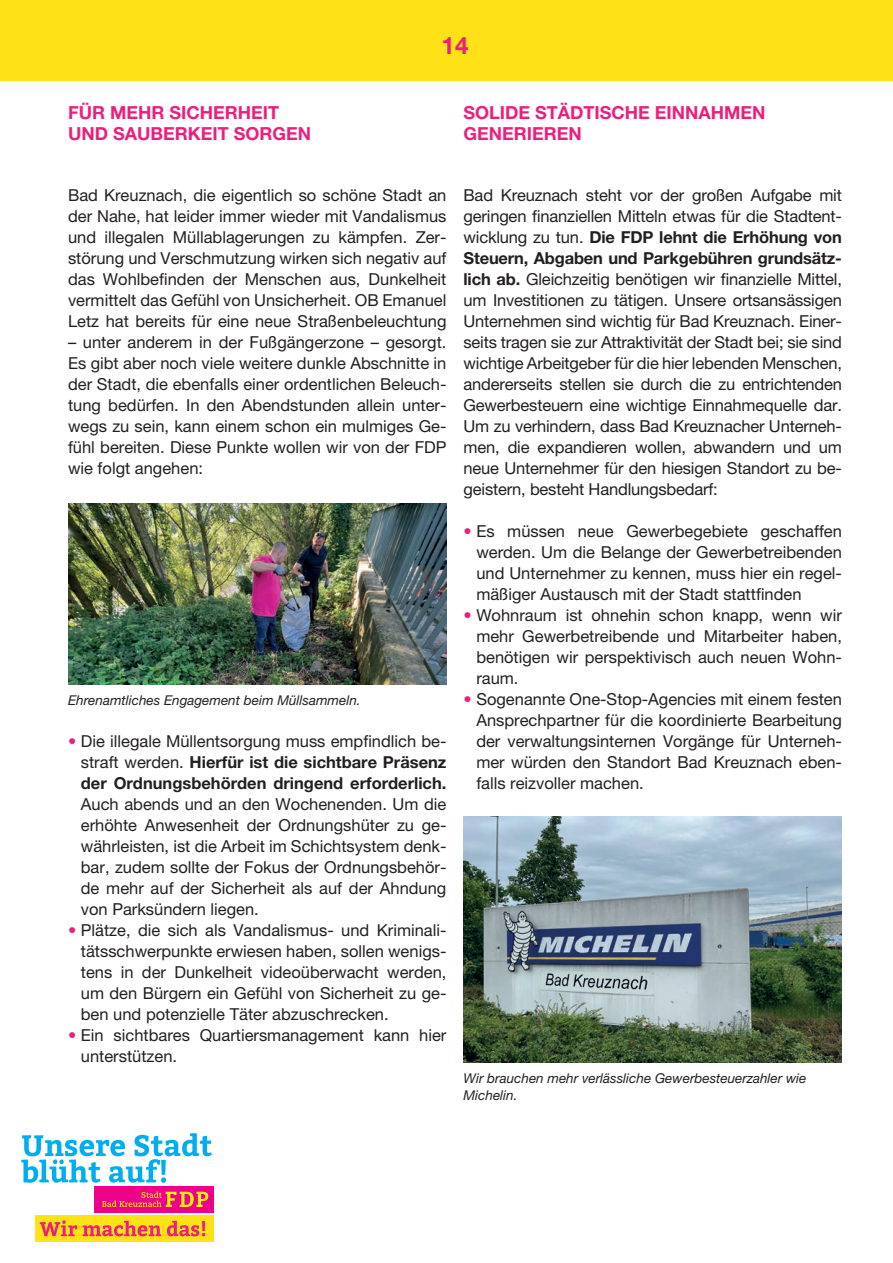
<style>
.page{position:relative;width:893px;height:1263px;background:#fff}
.page>*{position:absolute;margin:0;border:0;box-sizing:border-box;transform-origin:0 0}
.t1{font:700 24px "Helvetica Neue LT Pro";color:#ee1e7b}
.t2{font:700 18px/21px "Helvetica Neue LT Pro";color:#ee1e7b}
.t3{font:16.5px/21px "Helvetica Neue LT Pro";color:#231f20;text-align:justify}
.t4{font:700 16.5px/21px "Helvetica Neue LT Pro";color:#231f20;text-align:justify}
.t5{font:italic 13.5px/16.5px "Helvetica Neue LT Pro";color:#231f20}
.s1{font-weight:400;color:#ee1e7b}
.s2{font-weight:400}
.s3{color:#ee1e7b}
.s4{font-weight:700}
</style>
<div class="page">
<div style="left:0;top:0;width:893px;height:81px;background:#ffe117"></div>
<div style="left:35px;top:1215px;width:179px;height:27px;background:#ffe117"></div>
<svg style="left:40px;top:1220px;width:37px;height:16px"></svg>
<svg style="left:83px;top:1221px;width:78px;height:15px"></svg>
<svg style="left:167px;top:1221px;width:38px;height:15px"></svg>
<svg style="left:21px;top:1133px;width:191px;height:50px"></svg>
<div style="left:94px;top:1186px;width:120px;height:26px;background:#ed028c"></div>
<svg style="left:102px;top:1191px;width:106px;height:16px"></svg>
<img style="left:68px;top:504px;width:378px;height:180px">
<img style="left:463px;top:816px;width:379px;height:246px">
<p class="t2" style="left:68px;top:102px;width:245px">FÜR MEHR SICHERHEIT<br>UND SAUBERKEIT SORGEN</p>
<h1 class="t1" style="left:442px;top:31px;width:28px">14</h1>
<p class="t2" style="left:463px;top:102px;width:304px">SOLIDE STÄDTISCHE EINNAHMEN<br>GENERIEREN</p>
<p class="t3" style="left:68px;top:184px;width:380px">Bad Kreuznach, die eigentlich so schöne Stadt an der Nahe, hat leider immer wieder mit Vandalismus und illegalen Müllablagerungen zu kämpfen. Zer&shy;störung und Verschmutzung wirken sich negativ auf das Wohlbefinden der Menschen aus, Dunkelheit vermittelt das Gefühl von Unsicherheit. OB Emanuel Letz hat bereits für eine neue Straßenbeleuchtung</p>
<p class="t3" style="left:68px;top:331px;width:380px;text-align:left">– unter anderem in der Fußgängerzone – gesorgt.<br>Es gibt aber noch viele weitere dunkle Abschnitte in der Stadt, die ebenfalls einer ordentlichen Beleuch&shy;tung bedürfen. In den Abendstunden allein unter&shy;wegs zu sein, kann einem schon ein mulmiges Ge&shy;fühl bereiten. Diese Punkte wollen wir von der FDP wie folgt angehen:</p>
<p class="t5" style="left:68px;top:692px;width:294px">Ehrenamtliches Engagement beim Müllsammeln.</p>
<p class="t4" style="left:81px;top:730px;width:367px;text-indent:-13px"><span class="s1">•</span> <span class="s2">Die illegale Müllentsorgung muss empfindlich be&shy;straft werden.</span> Hierfür ist die sichtbare Präsenz der Ordnungsbehörden dringend erforderlich.</p>
<p class="t3" style="left:81px;top:793px;width:367px">Auch abends und an den Wochenenden. Um die erhöhte Anwesenheit der Ordnungshüter zu ge&shy;währleisten, ist die Arbeit im Schichtsystem denk&shy;bar, zudem sollte der Fokus der Ordnungsbehör&shy;de mehr auf der Sicherheit als auf der Ahndung von Parksündern liegen.</p>
<p class="t3" style="left:81px;top:919px;width:367px;text-indent:-13px"><span class="s3">•</span> Plätze, die sich als Vandalismus- und Kriminali&shy;tätsschwerpunkte erwiesen haben, sollen wenigs&shy;tens in der Dunkelheit videoüberwacht werden, um den Bürgern ein Gefühl von Sicherheit zu ge&shy;ben und potenzielle Täter abzuschrecken.</p>
<p class="t3" style="left:81px;top:1024px;width:367px;text-indent:-13px"><span class="s3">•</span> Ein sichtbares Quartiersmanagement kann hier unterstützen.</p>
<p class="t3" style="left:463px;top:184px;width:380px;text-align:left">Bad Kreuznach steht vor der großen Aufgabe mit geringen finanziellen Mitteln etwas für die Stadtent&shy;wicklung zu tun. <span class="s4">Die FDP lehnt die Erhöhung von Steuern, Abgaben und Parkgebühren grundsätz&shy;lich ab.</span> Gleichzeitig benötigen wir finanzielle Mittel, um Investitionen zu tätigen. Unsere ortsansässigen Unternehmen sind wichtig für Bad Kreuznach. Einer&shy;seits tragen sie zur Attraktivität der Stadt bei; sie sind wichtige Arbeitgeber für die hier lebenden Menschen, andererseits stellen sie durch die zu entrichtenden Gewerbesteuern eine wichtige Einnahmequelle dar.<br>Um zu verhindern, dass Bad Kreuznacher Unterneh&shy;men, die expandieren wollen, abwandern und um neue Unternehmer für den hiesigen Standort zu be&shy;geistern, besteht Handlungsbedarf:</p>
<p class="t3" style="left:476px;top:520px;width:367px;text-indent:-13px"><span class="s3">•</span> Es müssen neue Gewerbegebiete geschaffen werden. Um die Belange der Gewerbetreibenden und Unternehmer zu kennen, muss hier ein regel&shy;mäßiger Austausch mit der Stadt stattfinden</p>
<p class="t3" style="left:476px;top:604px;width:367px;text-indent:-13px"><span class="s3">•</span> Wohnraum ist ohnehin schon knapp, wenn wir mehr Gewerbetreibende und Mitarbeiter haben, benötigen wir perspektivisch auch neuen Wohn&shy;raum.</p>
<p class="t3" style="left:476px;top:689px;width:367px;text-indent:-13px"><span class="s3">•</span> Sogenannte One-Stop-Agencies mit einem festen Ansprechpartner für die koordinierte Bearbeitung der verwaltungsinternen Vorgänge für Unterneh&shy;mer würden den Standort Bad Kreuznach eben&shy;falls reizvoller machen.</p>
<p class="t5" style="left:463px;top:1070px;width:344px">Wir brauchen mehr verlässliche Gewerbesteuerzahler wie<br>Michelin.</p>
</div>
